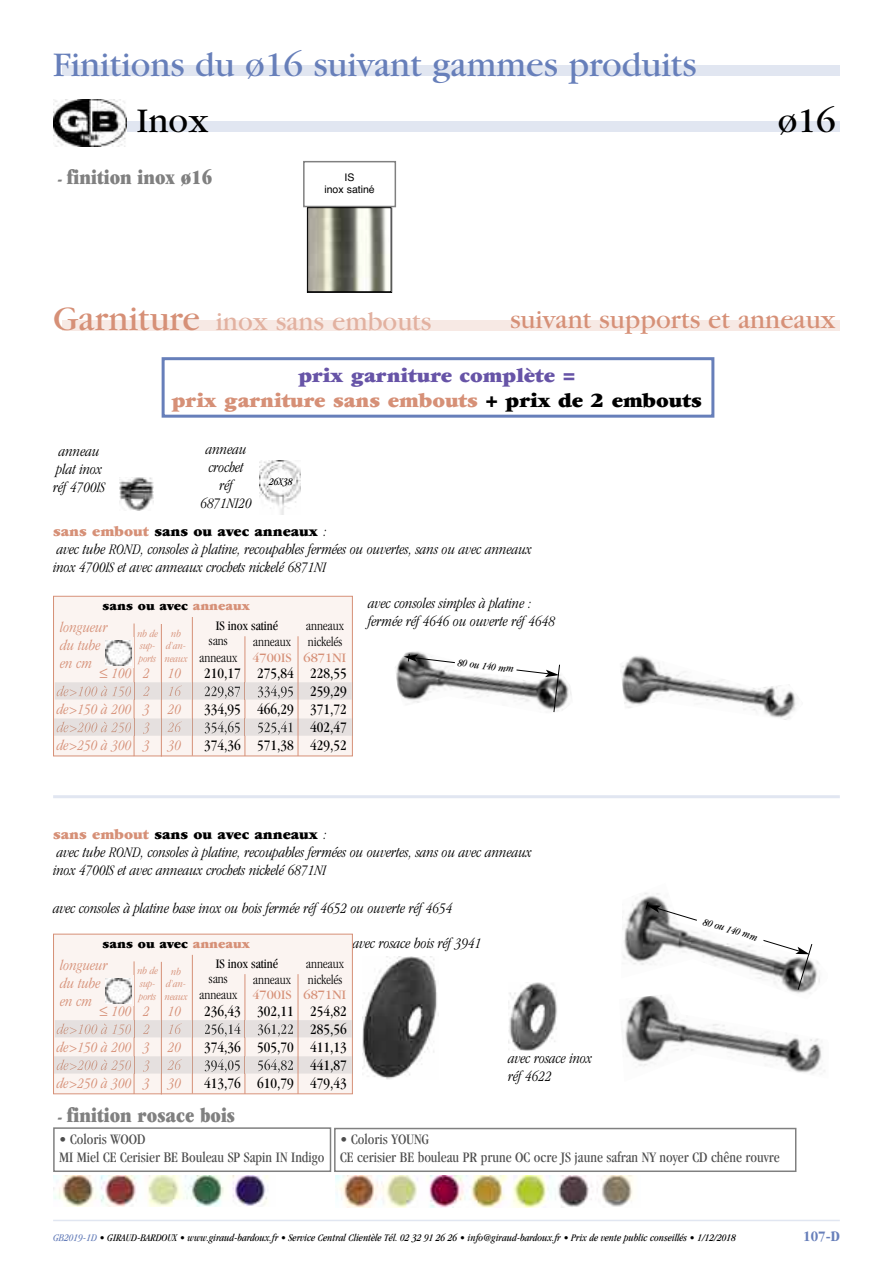
<style>
.page{position:relative;width:893px;height:1263px;background:#fff}
.page>*{position:absolute;margin:0;border:0;box-sizing:border-box;transform-origin:0 0}
.t1{font:36px "Garamond";color:#677fba}
.t2{font:36px "Garamond";color:#000}
.t3{font:27px "Garamond";color:#e2b1a0}
.t4{font:27px "Garamond";color:#d69077}
.t5{font:900 21px/25.2px "Garamond";color:#d69077;text-align:center}
.t6{font:ultra-condensed 21px "Garamond";color:#808080}
.t7{font:italic 300 condensed 15px/18px "Garamond";color:#000}
.t8{font:condensed 15px/18px "Garamond";color:#000;text-align:justify}
.t9{font:condensed 15px/18px "Garamond";color:#4d4d4d}
.t10{font:italic 300 condensed 15px/18px "Garamond";color:#d69077}
.t11{font:700 condensed 15px "Garamond";color:#677fba}
.t12{font:300 condensed 13.5px/16.2px "Garamond";color:#000;text-align:center}
.t13{font:900 13.5px "Garamond";color:#000}
.t14{font:condensed 13.5px "Garamond";color:#000}
.t15{font:13.5px "Garamond";color:#d69077}
.t16{font:italic condensed 10.5px "Garamond";color:#000}
.t17{font:italic 300 condensed 10.5px/12.6px "Garamond";color:#d69077}
.t18{font:10.5px/12.6px "Helvetica";color:#000;text-align:center}
.s1{font-size:15px}
.s2{font-size:36px;color:#d69077}
.s3{color:#6754a7}
.s4{color:#000}
.s5{font-weight:900;font-style:normal;font-stretch:normal;color:#d69077}
.s6{font-weight:900;font-style:normal;font-stretch:normal}
.s7{color:#d69077}
.s8{color:#677fba}
</style>
<div class="page">
<hr style="left:53px;top:1220px;width:787px;height:1px;background:#e1e6f1">
<img style="left:395px;top:651px;width:177px;height:62px">
<img style="left:362px;top:957px;width:77px;height:123px">
<img style="left:622px;top:893px;width:198px;height:101px">
<img style="left:509px;top:982px;width:48px;height:69px">
<img style="left:622px;top:995px;width:203px;height:79px">
<img style="left:620px;top:656px;width:176px;height:64px">
<div style="left:307px;top:208px;width:85px;height:85px;border:1px solid #000"></div>
<div style="left:303px;top:161px;width:93px;height:46px;border:2px solid #808080"></div>
<img style="left:309px;top:209px;width:80px;height:81px">
<div style="left:307px;top:207px;width:84px;height:85px;border:1px solid #000"></div>
<div style="left:62px;top:65px;width:778px;height:11px;background:#e1e6f1"></div>
<div style="left:62px;top:121px;width:778px;height:11px;background:#e1e6f1"></div>
<img style="left:54px;top:100px;width:72px;height:47px">
<div style="left:162px;top:357px;width:552px;height:61px;border:3px solid #677fba"></div>
<div style="left:62px;top:320px;width:778px;height:10px;background:#f7e9e4"></div>
<div style="left:54px;top:934px;width:298px;height:159px;background:#fbf4f1"></div>
<div style="left:53px;top:934px;width:300px;height:160px;border:1px solid #d69077"></div>
<hr style="left:161px;top:962px;width:1px;height:132px;background:#d69077">
<hr style="left:192px;top:955px;width:1px;height:138px;background:#d69077">
<hr style="left:245px;top:974px;width:1px;height:120px;background:#d69077">
<hr style="left:134px;top:961px;width:1px;height:133px;background:#d69077">
<svg style="left:105px;top:978px;width:1px;height:25px"></svg>
<img style="left:106px;top:978px;width:26px;height:26px">
<svg style="left:54px;top:1056px;width:299px;height:17px;background:#dcd5d3"></svg>
<svg style="left:55px;top:1020px;width:298px;height:17px;background:#ddd5d3"></svg>
<img style="left:260px;top:460px;width:41px;height:54px">
<svg style="left:404px;top:654px;width:156px;height:58px"></svg>
<svg style="left:646px;top:902px;width:166px;height:88px"></svg>
<img style="left:120px;top:477px;width:34px;height:33px">
<hr style="left:298px;top:974px;width:1px;height:120px;background:#d69077">
<div style="left:54px;top:597px;width:298px;height:158px;background:#fbf4f1"></div>
<div style="left:53px;top:596px;width:300px;height:160px;border:1px solid #d69077"></div>
<hr style="left:161px;top:624px;width:1px;height:132px;background:#d69077">
<hr style="left:192px;top:617px;width:1px;height:139px;background:#d69077">
<hr style="left:245px;top:636px;width:1px;height:120px;background:#d69077">
<hr style="left:134px;top:623px;width:1px;height:133px;background:#d69077">
<svg style="left:105px;top:640px;width:1px;height:25px"></svg>
<img style="left:106px;top:640px;width:26px;height:26px">
<svg style="left:54px;top:718px;width:299px;height:18px;background:#ded6d4"></svg>
<svg style="left:55px;top:682px;width:298px;height:17px;background:#ddd5d3"></svg>
<hr style="left:298px;top:636px;width:1px;height:120px;background:#d69077">
<hr style="left:53px;top:795px;width:787px;height:3px;background:#e1e6f1">
<img style="left:335px;top:1176px;width:298px;height:31px">
<img style="left:54px;top:1175px;width:214px;height:32px">
<div style="left:334px;top:1128px;width:462px;height:44px;border:2px solid #808080"></div>
<div style="left:53px;top:1127px;width:278px;height:45px;border:2px solid #808080"></div>
<h1 class="t1" style="left:53px;top:52px;width:645px">Finitions du ø16 suivant gammes produits</h1>
<h1 class="t2" style="left:137px;top:108px;width:73px">Inox</h1>
<h1 class="t2" style="left:778px;top:108px;width:59px">ø16</h1>
<h3 class="t6" style="left:57px;top:169px;width:156px"><span class="s1">-</span> finition inox ø16</h3>
<p class="t18" style="left:324px;top:171px;width:52px">IS<br>inox satiné</p>
<h2 class="t3" style="left:53px;top:312px;width:380px"><span class="s2">Garniture</span> inox sans embouts</h2>
<h2 class="t4" style="left:510px;top:310px;width:327px">suivant supports et anneaux</h2>
<p class="t7" style="left:53px;top:444px;width:53px;text-align:center">anneau plat inox réf 4700IS</p>
<h3 class="t5" style="left:172px;top:365px;width:532px"><span class="s3">prix garniture complète =<br></span>prix garniture sans embouts <span class="s4">+ prix de 2 embouts</span></h3>
<p class="t7" style="left:200px;top:441px;width:53px;text-align:center">anneau crochet réf<br>6871NI20</p>
<p class="t16" style="left:269px;top:478px;width:25px">26X38</p>
<p class="t7" style="left:53px;top:523px;width:480px"><span class="s5">sans embout</span> <span class="s6">sans ou avec anneaux</span> :<br>avec tube ROND, consoles à platine, recoupables fermées ou ouvertes, sans ou avec anneaux inox 4700IS et avec anneaux crochets nickelé 6871NI</p>
<p class="t13" style="left:103px;top:601px;width:149px">sans ou avec <span class="s7">anneaux</span></p>
<p class="t10" style="left:60px;top:620px;width:49px">longueur</p>
<p class="t14" style="left:216px;top:621px;width:64px">IS inox satiné</p>
<p class="t10" style="left:60px;top:638px;width:42px">du tube en cm</p>
<p class="t8" style="left:257px;top:665px;width:38px">275,84</p>
<p class="t8" style="left:257px;top:701px;width:38px">466,29</p>
<p class="t8" style="left:257px;top:737px;width:38px">571,38</p>
<p class="t17" style="left:137px;top:628px;width:22px">nb de sup&shy;ports</p>
<p class="t10" style="left:143px;top:665px;width:8px">2</p>
<p class="t10" style="left:143px;top:701px;width:8px">3</p>
<p class="t10" style="left:143px;top:737px;width:8px">3</p>
<p class="t17" style="left:165px;top:628px;width:24px;text-align:center">nb d’an&shy;neaux</p>
<p class="t10" style="left:168px;top:665px;width:15px">10</p>
<p class="t10" style="left:168px;top:701px;width:15px">20</p>
<p class="t10" style="left:168px;top:737px;width:15px">30</p>
<p class="t12" style="left:199px;top:634px;width:40px">sans anneaux</p>
<p class="t12" style="left:253px;top:634px;width:40px">anneaux</p>
<p class="t15" style="left:252px;top:653px;width:41px">4700IS</p>
<p class="t8" style="left:204px;top:665px;width:38px">210,17</p>
<p class="t8" style="left:204px;top:701px;width:38px">334,95</p>
<p class="t8" style="left:204px;top:737px;width:38px">374,36</p>
<p class="t10" style="left:100px;top:665px;width:33px">≤ 100</p>
<p class="t10" style="left:57px;top:701px;width:76px">de&gt;150 à 200</p>
<p class="t10" style="left:57px;top:737px;width:76px">de&gt;250 à 300</p>
<p class="t12" style="left:306px;top:618px;width:40px;text-align:left">anneaux nickelés</p>
<p class="t15" style="left:304px;top:653px;width:44px">6871NI</p>
<p class="t8" style="left:310px;top:665px;width:38px">228,55<br>259,29<br>371,72<br>402,47<br>429,52</p>
<p class="t7" style="left:368px;top:596px;width:188px">avec consoles simples à platine : fermée réf 4646 ou ouverte réf 4648</p>
<p class="t16" style="left:458px;top:658px;width:58px;rotate:7deg">80 ou 140 mm</p>
<p class="t7" style="left:53px;top:826px;width:480px"><span class="s5">sans embout</span> <span class="s6">sans ou avec anneaux</span> :<br>avec tube ROND, consoles à platine, recoupables fermées ou ouvertes, sans ou avec anneaux inox 4700IS et avec anneaux crochets nickelé 6871NI</p>
<p class="t7" style="left:53px;top:900px;width:401px">avec consoles à platine base inox ou bois fermée réf 4652 ou ouverte réf 4654</p>
<p class="t13" style="left:103px;top:939px;width:149px">sans ou avec <span class="s7">anneaux</span></p>
<p class="t10" style="left:60px;top:957px;width:49px">longueur</p>
<p class="t14" style="left:216px;top:958px;width:64px">IS inox satiné</p>
<p class="t10" style="left:60px;top:975px;width:42px">du tube en cm</p>
<p class="t8" style="left:257px;top:1003px;width:38px">302,11</p>
<p class="t8" style="left:257px;top:1039px;width:38px">505,70</p>
<p class="t8" style="left:257px;top:1075px;width:38px">610,79</p>
<p class="t17" style="left:137px;top:965px;width:22px">nb de sup&shy;ports</p>
<p class="t10" style="left:143px;top:1003px;width:8px">2</p>
<p class="t10" style="left:143px;top:1039px;width:8px">3</p>
<p class="t10" style="left:143px;top:1075px;width:8px">3</p>
<p class="t17" style="left:165px;top:966px;width:24px;text-align:center">nb d’an&shy;neaux</p>
<p class="t10" style="left:168px;top:1003px;width:15px">10</p>
<p class="t10" style="left:168px;top:1039px;width:15px">20</p>
<p class="t10" style="left:168px;top:1075px;width:15px">30</p>
<p class="t12" style="left:199px;top:972px;width:40px">sans anneaux</p>
<p class="t12" style="left:253px;top:972px;width:40px">anneaux</p>
<p class="t15" style="left:252px;top:990px;width:41px">4700IS</p>
<p class="t8" style="left:204px;top:1003px;width:38px">236,43</p>
<p class="t8" style="left:204px;top:1039px;width:38px">374,36</p>
<p class="t8" style="left:204px;top:1075px;width:38px">413,76</p>
<p class="t10" style="left:100px;top:1003px;width:33px">≤ 100</p>
<p class="t10" style="left:57px;top:1039px;width:76px">de&gt;150 à 200</p>
<p class="t10" style="left:57px;top:1075px;width:76px">de&gt;250 à 300</p>
<h3 class="t6" style="left:57px;top:1107px;width:179px"><span class="s1">-</span> finition rosace bois</h3>
<p class="t7" style="left:353px;top:935px;width:130px">avec rosace bois réf 3941</p>
<p class="t12" style="left:306px;top:956px;width:40px;text-align:left">anneaux nickelés</p>
<p class="t15" style="left:304px;top:990px;width:44px">6871NI</p>
<p class="t8" style="left:310px;top:1003px;width:38px">254,82<br>285,56<br>411,13<br>441,87<br>479,43</p>
<p class="t7" style="left:508px;top:1050px;width:85px">avec rosace inox réf 4622</p>
<p class="t16" style="left:705px;top:917px;width:58px;rotate:17deg">80 ou 140 mm</p>
<p class="t9" style="left:59px;top:1131px;width:267px">• Coloris WOOD<br>MI Miel CE Cerisier BE Bouleau SP Sapin IN Indigo</p>
<p class="t9" style="left:340px;top:1132px;width:441px">• Coloris YOUNG<br>CE cerisier BE bouleau PR prune OC ocre JS jaune safran NY noyer CD chêne rouvre</p>
<p class="t16" style="left:53px;top:1233px;width:684px"><span class="s8">GB2019-1D</span> • GIRAUD-BARDOUX • www.giraud-bardoux.fr • Service Central Clientèle Tél. 02 32 91 26 26 • info@giraud-bardoux.fr • Prix de vente public conseillés • 1/12/2018</p>
<p class="t11" style="left:803px;top:1231px;width:38px">107-D</p>
</div>
